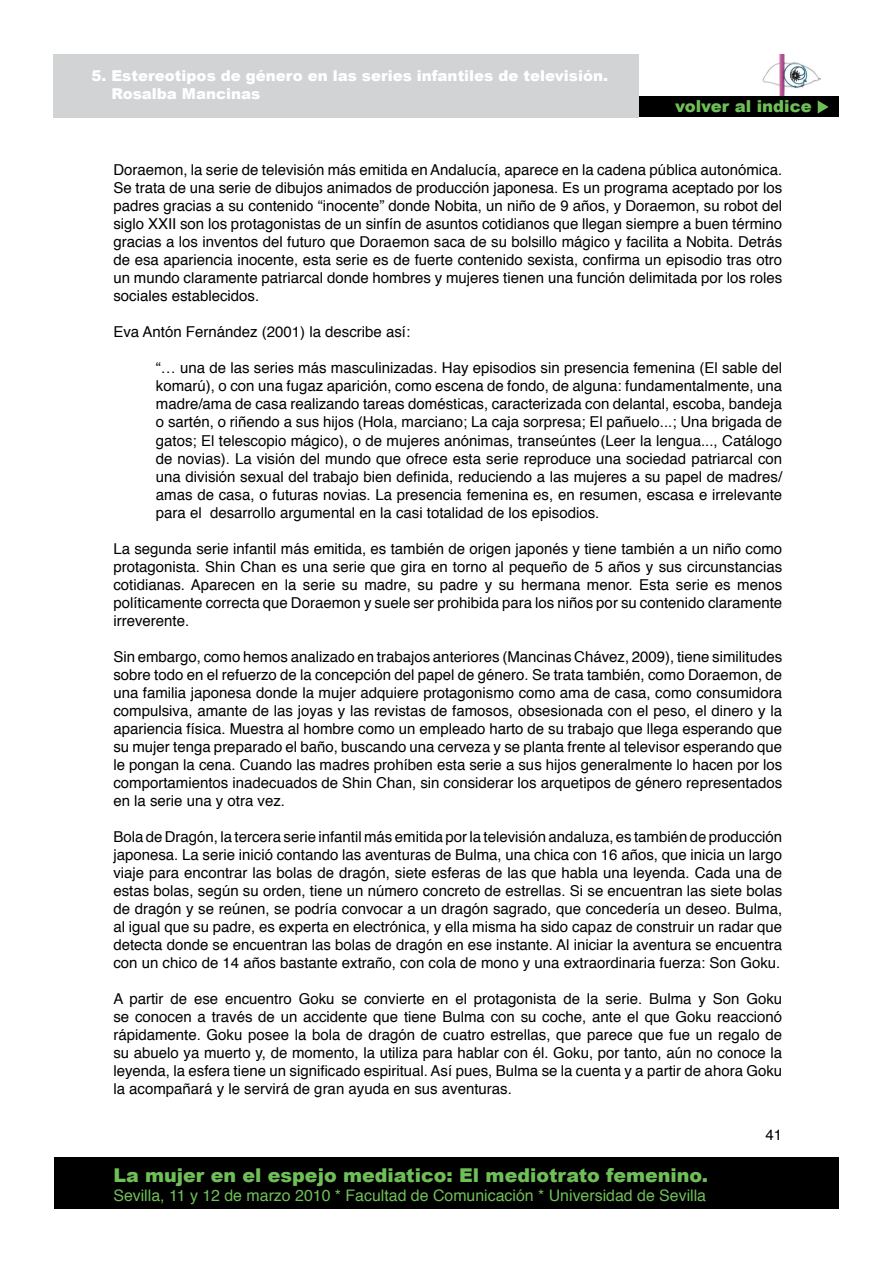
<style>
.page{position:relative;width:893px;height:1263px;background:#fff}
.page>*{position:absolute;margin:0;border:0;box-sizing:border-box;transform-origin:0 0}
.t1{font:900 19.05px "Arial";color:#6fbf58}
.t2{font:900 16.5px "Arial";color:#6fbf58}
.t3{font:15.9px "Helvetica";color:#6fbf58}
.Estilo_de_párrafo_2{font:15px/18px "Helvetica";color:#000;text-align:justify}
.t4{font:900 15px "Arial";color:#fff}
</style>
<div class="page">
<img style="left:758px;top:54px;width:63px;height:43px">
<div style="left:54px;top:1158px;width:785px;height:51px;background:#000"></div>
<div style="left:54px;top:97px;width:784px;height:20px;background:#000"></div>
<svg style="left:818px;top:100px;width:11px;height:14px"></svg>
<div style="left:54px;top:54px;width:585px;height:63px;background:#d1d3d4"></div>
<p class="t4" style="left:91px;top:65px;width:518px">5. Estereotipos de género en las series infantiles de televisión.</p>
<p class="t4" style="left:111px;top:83px;width:150px">Rosalba Mancinas</p>
<p class="t2" style="left:675px;top:95px;width:138px">volver al indice</p>
<p class="Estilo_de_párrafo_2" style="left:113px;top:162px;width:670px">Doraemon, la serie de televisión más emitida en Andalucía, aparece en la cadena pública autonómica.<br>Se trata de una serie de dibujos animados de producción japonesa. Es un programa aceptado por los padres gracias a su contenido “inocente” donde Nobita, un niño de 9 años, y Doraemon, su robot del siglo XXII son los protagonistas de un sinfín de asuntos cotidianos que llegan siempre a buen término gracias a los inventos del futuro que Doraemon saca de su bolsillo mágico y facilita a Nobita. Detrás de esa apariencia inocente, esta serie es de fuerte contenido sexista, confirma un episodio tras otro un mundo claramente patriarcal donde hombres y mujeres tienen una función delimitada por los roles sociales establecidos.</p>
<p class="Estilo_de_párrafo_2" style="left:113px;top:324px;width:298px">Eva Antón Fernández (2001) la describe así:</p>
<p class="Estilo_de_párrafo_2" style="left:156px;top:360px;width:628px">“… una de las series más masculinizadas. Hay episodios sin presencia femenina (El sable del komarú), o con una fugaz aparición, como escena de fondo, de alguna: fundamentalmente, una madre/ama de casa realizando tareas domésticas, caracterizada con delantal, escoba, bandeja o sartén, o riñendo a sus hijos (Hola, marciano; La caja sorpresa; El pañuelo...; Una brigada de gatos; El telescopio mágico), o de mujeres anónimas, transeúntes (Leer la lengua..., Catálogo de novias). La visión del mundo que ofrece esta serie reproduce una sociedad patriarcal con una división sexual del trabajo bien definida, reduciendo a las mujeres a su papel de madres/ amas de casa, o futuras novias. La presencia femenina es, en resumen, escasa e irrelevante para el desarrollo argumental en la casi totalidad de los episodios.</p>
<p class="Estilo_de_párrafo_2" style="left:113px;top:540px;width:670px">La segunda serie infantil más emitida, es también de origen japonés y tiene también a un niño como protagonista. Shin Chan es una serie que gira en torno al pequeño de 5 años y sus circunstancias cotidianas. Aparecen en la serie su madre, su padre y su hermana menor. Esta serie es menos políticamente correcta que Doraemon y suele ser prohibida para los niños por su contenido claramente irreverente.</p>
<p class="Estilo_de_párrafo_2" style="left:113px;top:648px;width:670px">Sin embargo, como hemos analizado en trabajos anteriores (Mancinas Chávez, 2009), tiene similitudes sobre todo en el refuerzo de la concepción del papel de género. Se trata también, como Doraemon, de una familia japonesa donde la mujer adquiere protagonismo como ama de casa, como consumidora compulsiva, amante de las joyas y las revistas de famosos, obsesionada con el peso, el dinero y la apariencia física. Muestra al hombre como un empleado harto de su trabajo que llega esperando que su mujer tenga preparado el baño, buscando una cerveza y se planta frente al televisor esperando que le pongan la cena. Cuando las madres prohíben esta serie a sus hijos generalmente lo hacen por los comportamientos inadecuados de Shin Chan, sin considerar los arquetipos de género representados en la serie una y otra vez.</p>
<p class="Estilo_de_párrafo_2" style="left:113px;top:828px;width:670px">Bola de Dragón, la tercera serie infantil más emitida por la televisión andaluza, es también de producción japonesa. La serie inició contando las aventuras de Bulma, una chica con 16 años, que inicia un largo viaje para encontrar las bolas de dragón, siete esferas de las que habla una leyenda. Cada una de estas bolas, según su orden, tiene un número concreto de estrellas. Si se encuentran las siete bolas de dragón y se reúnen, se podría convocar a un dragón sagrado, que concedería un deseo. Bulma, al igual que su padre, es experta en electrónica, y ella misma ha sido capaz de construir un radar que detecta donde se encuentran las bolas de dragón en ese instante. Al iniciar la aventura se encuentra con un chico de 14 años bastante extraño, con cola de mono y una extraordinaria fuerza: Son Goku.</p>
<p class="Estilo_de_párrafo_2" style="left:113px;top:990px;width:670px">A partir de ese encuentro Goku se convierte en el protagonista de la serie. Bulma y Son Goku se conocen a través de un accidente que tiene Bulma con su coche, ante el que Goku reaccionó rápidamente. Goku posee la bola de dragón de cuatro estrellas, que parece que fue un regalo de su abuelo ya muerto y, de momento, la utiliza para hablar con él. Goku, por tanto, aún no conoce la leyenda, la esfera tiene un significado espiritual. Así pues, Bulma se la cuenta y a partir de ahora Goku la acompañará y le servirá de gran ayuda en sus aventuras.</p>
<p class="t1" style="left:113px;top:1161px;width:596px">La mujer en el espejo mediatico: El mediotrato femenino.</p>
<p class="t3" style="left:113px;top:1183px;width:594px">Sevilla, 11 y 12 de marzo 2010 * Facultad de Comunicación * Universidad de Sevilla</p>
<p class="Estilo_de_párrafo_2" style="left:766px;top:1126px;width:18px">41</p>
</div>
